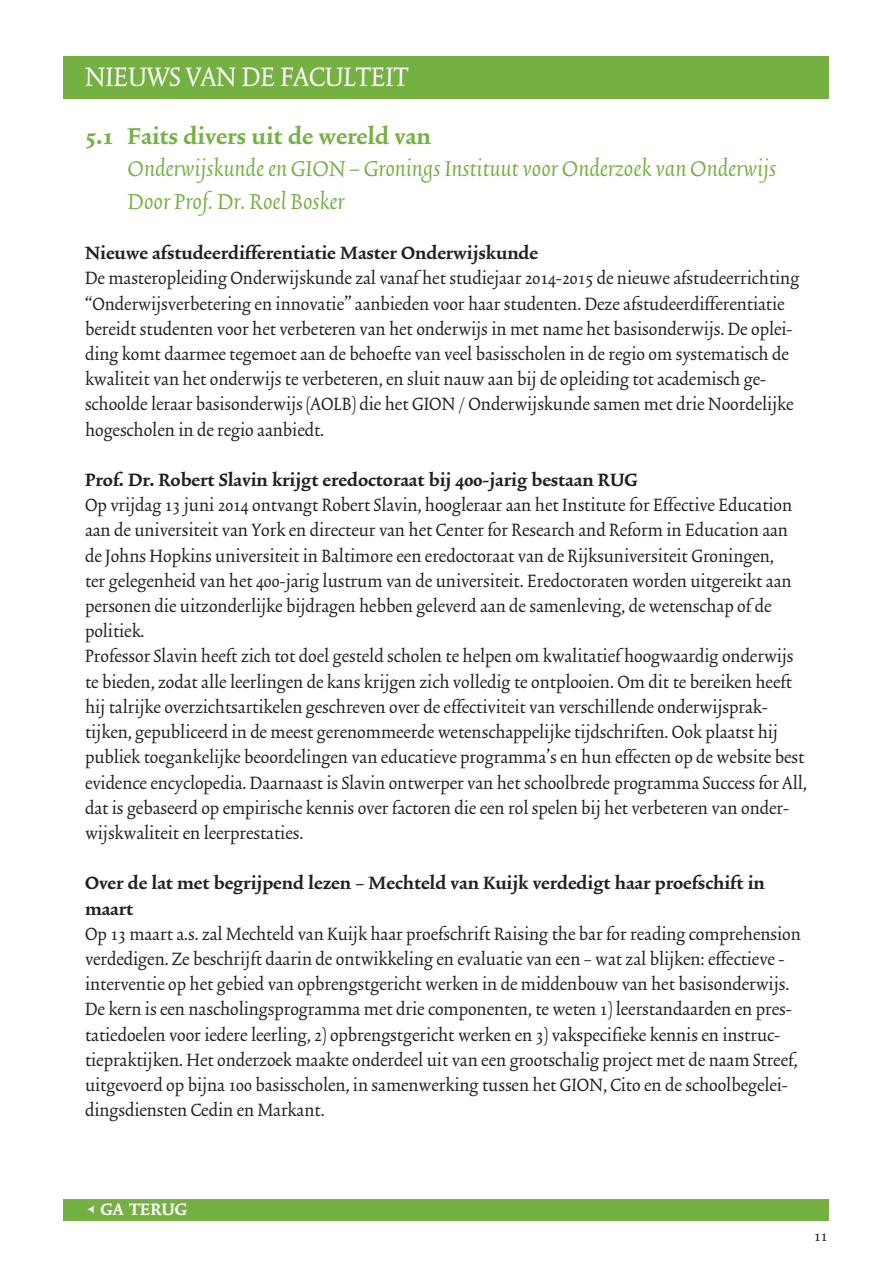
<style>
.page{position:relative;width:893px;height:1263px;background:#fff}
.page>*{position:absolute;margin:0;border:0;box-sizing:border-box;transform-origin:0 0}
.t1{font:31.5px "Trinite No 2 Rom Con";color:#fff}
.t2{font:italic 27px/32.4px "Trinite No 2";color:#75b042}
.t3{font:700 27px "Trinite No 2";color:#75b042}
.t4{font:21px/25.2px "Trinite No 2 Rom Con";color:#231f20}
.t5{font:700 21px/25.2px "Trinite No 2";color:#231f20}
.t6{font:700 19.5px "Trinite No 2";color:#fff}
.t7{font:18px "Trinite No 2 Rom Con";color:#231f20}
.s1{font-size:27px}
</style>
<div class="page">
<div style="left:64px;top:56px;width:765px;height:43px;background:#75b042"></div>
<div style="left:64px;top:1199px;width:765px;height:21px;background:#75b042"></div>
<h1 class="t1" style="left:85px;top:63px;width:325px">NIEUWS VAN DE FACULTEIT</h1>
<p class="t3" style="left:85px;top:124px;width:348px">5.1 Faits divers uit de wereld van</p>
<p class="t2" style="left:128px;top:154px;width:650px">Onderwijskundeen GION– Gronings InstituutvoorOnderzoekvanOnderwijs<br>Door Prof.Dr. Roel Bosker</p>
<p class="t5" style="left:85px;top:242px;width:454px">Nieuwe afstudeerdifferentiatie Master Onderwijskunde</p>
<p class="t4" style="left:85px;top:267px;width:716px">De masteropleiding Onderwijskunde zal vanaf het studiejaar 2014-2015 de nieuwe afstudeerrichting “Onderwijsverbetering en innovatie” aanbieden voor haar studenten. Deze afstudeerdifferentiatie bereidt studenten voor het verbeteren van het onderwijs in met name het basisonderwijs. De oplei&shy;ding komt daarmee tegemoet aan de behoefte van veel basisscholen in de regio om systematisch de kwaliteit van het onderwijs te verbeteren, en sluit nauw aan bij de opleiding tot academisch ge&shy;schoolde leraar basisonderwijs (AOLB) die het GION / Onderwijskunde samen met drie Noordelijke hogescholen in de regio aanbiedt.</p>
<p class="t5" style="left:85px;top:469px;width:554px">Prof. Dr. Robert Slavin krijgt eredoctoraat bij 400-jarig bestaan RUG</p>
<p class="t4" style="left:85px;top:494px;width:723px">Op vrijdag 13 juni 2014 ontvangt Robert Slavin, hoogleraar aan het Institute for Effective Education aan de universiteit van York en directeur van het Center for Research and Reform in Education aan de Johns Hopkins universiteit in Baltimore een eredoctoraat van de Rijksuniversiteit Groningen,<br>ter gelegenheid van het 400-jarig lustrum van de universiteit. Eredoctoraten worden uitgereikt aan personen die uitzonderlijke bijdragen hebben geleverd aan de samenleving, de wetenschap of de politiek.<br>Professor Slavin heeft zich tot doel gesteld scholen te helpen om kwalitatief hoogwaardig onderwijs te bieden, zodat alle leerlingen de kans krijgen zich volledig te ontplooien. Om dit te bereiken heeft hij talrijke overzichtsartikelen geschreven over de effectiviteit van verschillende onderwijsprak&shy;tijken, gepubliceerd in de meest gerenommeerde wetenschappelijke tijdschriften. Ook plaatst hij publiek toegankelijke beoordelingen van educatieve programma’s en hun effecten op de website best evidence encyclopedia. Daarnaast is Slavin ontwerper van het schoolbrede programma Success for All, dat is gebaseerd op empirische kennis over factoren die een rol spelen bij het verbeteren van onder&shy;wijskwaliteit en leerprestaties.</p>
<p class="t5" style="left:85px;top:872px;width:681px">Over de lat met begrijpend lezen – Mechteld van Kuijk verdedigt haar proefschift in maart</p>
<p class="t4" style="left:85px;top:922px;width:717px">Op 13 maart a.s. zal Mechteld van Kuijk haar proefschrift Raising the bar for reading comprehension verdedigen. Ze beschrijft daarin de ontwikkeling en evaluatie van een – wat zal blijken: effectieve - interventie op het gebied van opbrengstgericht werken in de middenbouw van het basisonderwijs.<br>De kern is een nascholingsprogramma met drie componenten, te weten 1) leerstandaarden en pres&shy;tatiedoelen voor iedere leerling, 2) opbrengstgericht werken en 3) vakspecifieke kennis en instruc&shy;tiepraktijken. Het onderzoek maakte onderdeel uit van een grootschalig project met de naam Streef, uitgevoerd op bijna 100 basisscholen, in samenwerking tussen het GION, Cito en de schoolbegelei&shy;dingsdiensten Cedin en Markant.</p>
<p class="t6" style="left:87px;top:1201px;width:102px"><span class="s1">&lt;</span> GA TERUG</p>
<p class="t7" style="left:814px;top:1227px;width:15px">11</p>
</div>
